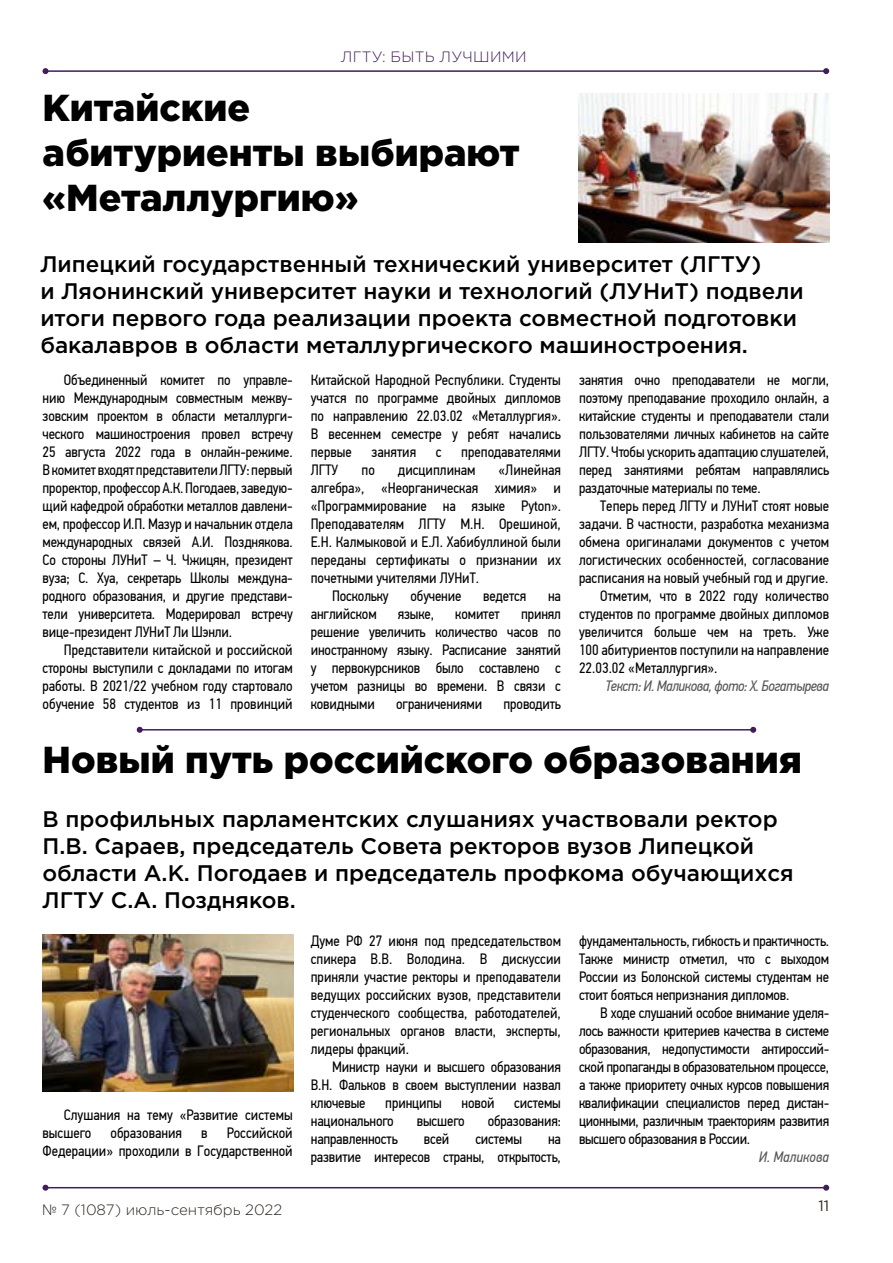
<style>
.page{position:relative;width:893px;height:1263px;background:#fff}
.page>*{position:absolute;margin:0;border:0;box-sizing:border-box;transform-origin:0 0}
.t1{font:900 37.5px/45px "Gotham Pro";color:#000}
.t2{font:500 22.5px/27px "Gotham Pro";color:#000}
.t3{font:15px/18px "PF Din Text Cond Pro";color:#000;text-align:justify}
.t4{font:italic 15px "PF Din Text Cond Pro";letter-spacing:-.03em;color:#575756}
.t5{font:300 15px "Gotham Pro";color:#2f2722}
.t6{font:300 15px "Gotham Pro";letter-spacing:.02em;color:#411d5a}
.t7{font:italic 15px "PF Din Text Cond Pro";color:#575756}
.t8{font:15px "Gotham Pro";color:#2f2722}
</style>
<div class="page">
<hr style="left:46px;top:70px;width:780px;height:2px;background:#411d5a">
<svg style="left:43px;top:68px;width:6px;height:6px"></svg>
<svg style="left:823px;top:68px;width:6px;height:6px"></svg>
<hr style="left:46px;top:1187px;width:780px;height:1px;background:#411d5a">
<svg style="left:43px;top:1185px;width:6px;height:6px"></svg>
<svg style="left:823px;top:1185px;width:6px;height:6px"></svg>
<img style="left:579px;top:93px;width:250px;height:150px">
<img style="left:42px;top:935px;width:251px;height:156px">
<hr style="left:140px;top:729px;width:613px;height:1px;background:#411d5a">
<svg style="left:137px;top:727px;width:6px;height:6px"></svg>
<svg style="left:750px;top:727px;width:6px;height:6px"></svg>
<p class="t6" style="left:341px;top:49px;width:187px">ЛГТУ: БЫТЬ ЛУЧШИМИ</p>
<h1 class="t1" style="left:43px;top:84px;width:478px">Китайские абитуриенты выбирают «Металлургию»</h1>
<p class="t2" style="left:40px;top:250px;width:765px">Липецкий государственный технический университет (ЛГТУ)<br>и Ляонинский университет науки и технологий (ЛУНиТ) подвели итоги первого года реализации проекта совместной подготовки бакалавров в области металлургического машиностроения.</p>
<p class="t3" style="left:43px;top:371px;width:252px;text-indent:21px">Объединенный комитет по управле&shy;нию Международным совместным межву&shy;зовским проектом в области металлурги&shy;ческого машиностроения провел встречу 25 августа 2022 года в онлайн-режиме.<br>В комитет входят представители ЛГТУ: первый проректор, профессор А.К. Погодаев, заведую&shy;щий кафедрой обработки металлов давлени&shy;ем, профессор И.П. Мазур и начальник отдела международных связей А.И. Позднякова.<br>Со стороны ЛУНиТ – Ч. Чжицян, президент вуза; С. Хуа, секретарь Школы междуна&shy;родного образования, и другие представи&shy;тели университета. Модерировал встречу вице-президент ЛУНиТ Ли Шэнли.</p>
<p class="t3" style="left:43px;top:641px;width:252px;text-indent:21px">Представители китайской и российской стороны выступили с докладами по итогам работы. В 2021/22 учебном году стартовало обучение 58 студентов из 11 провинций</p>
<p class="t3" style="left:311px;top:371px;width:252px">Китайской Народной Республики. Студенты учатся по программе двойных дипломов по направлению 22.03.02 «Металлургия».<br>В весеннем семестре у ребят начались первые</p>
<p class="t3" style="left:371px;top:443px;width:46px">занятия</p>
<p class="t3" style="left:436px;top:443px;width:7px">с</p>
<p class="t3" style="left:461px;top:443px;width:101px">преподавателями</p>
<p class="t3" style="left:311px;top:461px;width:29px">ЛГТУ</p>
<p class="t3" style="left:361px;top:461px;width:15px">по</p>
<p class="t3" style="left:398px;top:461px;width:79px">дисциплинам</p>
<p class="t3" style="left:499px;top:461px;width:64px">«Линейная</p>
<p class="t3" style="left:311px;top:479px;width:252px">алгебра», «Неорганическая химия» и</p>
<p class="t3" style="left:311px;top:497px;width:252px">«Программирование на языке Pyton».</p>
<p class="t3" style="left:311px;top:515px;width:252px">Преподавателям ЛГТУ М.Н. Орешиной,</p>
<p class="t3" style="left:311px;top:533px;width:252px">Е.Н. Калмыковой и Е.Л. Хабибуллиной были</p>
<p class="t3" style="left:311px;top:551px;width:252px">переданы сертификаты о признании их</p>
<p class="t3" style="left:311px;top:569px;width:170px">почетными учителями ЛУНиТ.</p>
<p class="t3" style="left:332px;top:587px;width:58px">Поскольку</p>
<p class="t3" style="left:410px;top:587px;width:52px">обучение</p>
<p class="t3" style="left:483px;top:587px;width:45px">ведется</p>
<p class="t3" style="left:548px;top:587px;width:14px">на</p>
<p class="t3" style="left:311px;top:605px;width:67px">английском</p>
<p class="t3" style="left:398px;top:605px;width:38px">языке,</p>
<p class="t3" style="left:455px;top:605px;width:46px">комитет</p>
<p class="t3" style="left:311px;top:605px;width:252px;text-indent:210px">принял решение увеличить количество часов по иностранному языку. Расписание занятий у первокурсников было составлено с учетом разницы во времени. В связи с ковидными</p>
<p class="t3" style="left:396px;top:695px;width:87px">ограничениями</p>
<p class="t3" style="left:504px;top:695px;width:59px">проводить</p>
<p class="t3" style="left:579px;top:371px;width:252px">занятия очно преподаватели не могли, поэтому преподавание проходило онлайн, а китайские студенты и преподаватели стали пользователями личных кабинетов на сайте ЛГТУ. Чтобы ускорить адаптацию слушателей, перед занятиями ребятам направлялись раздаточные материалы по теме.</p>
<p class="t3" style="left:600px;top:497px;width:230px">Теперь перед ЛГТУ и ЛУНиТ стоят новые</p>
<p class="t3" style="left:579px;top:515px;width:252px">задачи. В частности, разработка механизма</p>
<p class="t3" style="left:579px;top:533px;width:252px">обмена оригиналами документов с учетом</p>
<p class="t3" style="left:579px;top:551px;width:252px">логистических особенностей, согласование</p>
<p class="t3" style="left:579px;top:569px;width:251px">расписания на новый учебный год и другие.</p>
<p class="t3" style="left:600px;top:587px;width:230px">Отметим, что в 2022 году количество</p>
<p class="t3" style="left:579px;top:605px;width:252px">студентов по программе двойных дипломов</p>
<p class="t3" style="left:579px;top:623px;width:252px">увеличится больше чем на треть. Уже</p>
<p class="t3" style="left:579px;top:641px;width:252px">100 абитуриентов поступили на направление</p>
<p class="t3" style="left:579px;top:659px;width:140px">22.03.02 «Металлургия».</p>
<p class="t4" style="left:605px;top:678px;width:225px">Текст: И. Маликова, фото: Х. Богатырева</p>
<h1 class="t1" style="left:43px;top:736px;width:761px">Новый путь российского образования</h1>
<h2 class="t2" style="left:43px;top:805px;width:753px">В профильных парламентских слушаниях участвовали ректор П.В. Сараев, председатель Совета ректоров вузов Липецкой области А.К. Погодаев и председатель профкома обучающихся ЛГТУ С.А. Поздняков.</h2>
<p class="t3" style="left:43px;top:1105px;width:252px;text-indent:21px">Слушания на тему «Развитие системы высшего</p>
<p class="t3" style="left:110px;top:1123px;width:73px">образования</p>
<p class="t3" style="left:201px;top:1123px;width:8px">в</p>
<p class="t3" style="left:43px;top:1123px;width:252px;text-align:right">Российской<br>Федерации» проходили в Государственной</p>
<p class="t3" style="left:311px;top:932px;width:252px">Думе РФ 27 июня под председательством спикера В.В. Володина. В дискуссии приняли участие ректоры и преподаватели ведущих российских вузов, представители студенческого сообщества, работодателей, региональных органов власти, эксперты, лидеры фракций.</p>
<p class="t3" style="left:311px;top:1058px;width:252px;text-indent:21px">Министр науки и высшего образования В.Н. Фальков в своем выступлении назвал ключевые</p>
<p class="t3" style="left:385px;top:1094px;width:58px">принципы</p>
<p class="t3" style="left:461px;top:1094px;width:35px">новой</p>
<p class="t3" style="left:514px;top:1094px;width:48px">системы</p>
<p class="t3" style="left:311px;top:1112px;width:85px">национального</p>
<p class="t3" style="left:417px;top:1112px;width:49px">высшего</p>
<p class="t3" style="left:488px;top:1112px;width:75px">образования:</p>
<p class="t3" style="left:311px;top:1130px;width:89px">направленность</p>
<p class="t3" style="left:424px;top:1130px;width:27px">всей</p>
<p class="t3" style="left:475px;top:1130px;width:48px">системы</p>
<p class="t3" style="left:311px;top:1130px;width:252px;text-align:right">на<br>развитие интересов страны, открытость,</p>
<p class="t3" style="left:579px;top:932px;width:252px">фундаментальность, гибкость и практичность.<br>Также министр отметил, что с выходом России из Болонской системы студентам не стоит бояться непризнания дипломов.</p>
<p class="t3" style="left:579px;top:1004px;width:252px;text-indent:21px">В ходе слушаний особое внимание уделя&shy;лось важности критериев качества в системе образования, недопустимости антироссий&shy;ской пропаганды в образовательном процессе, а также приоритету очных курсов повышения квалификации специалистов перед дистан&shy;ционными, различным траекториям развития высшего образования в России.</p>
<p class="t7" style="left:759px;top:1148px;width:72px">И. Маликова</p>
<p class="t5" style="left:42px;top:1202px;width:241px">№ 7 (1087) июль-сентябрь 2022</p>
<p class="t8" style="left:818px;top:1197px;width:12px">11</p>
</div>
